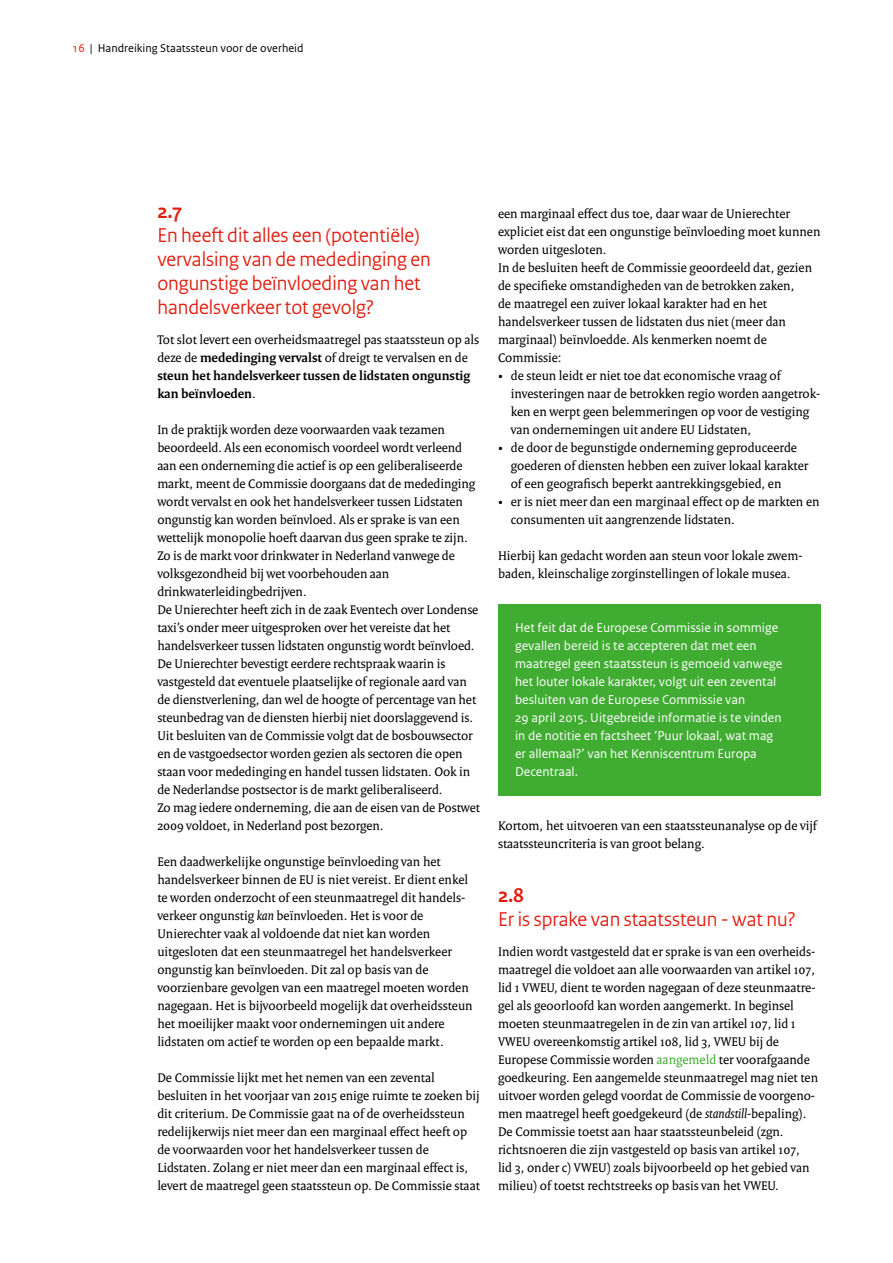
<style>
.page{position:relative;width:893px;height:1263px;background:#fff}
.page>*{position:absolute;margin:0;border:0;box-sizing:border-box;transform-origin:0 0}
._04_RO_Paragraafkop{font:21px/24px "Rijksoverheid Sans Heading";color:#e31b0e}
._10_RO_Broodtekst_Se{font:13.5px/18px "Rijksoverheid Serif";color:#000}
._21_RO_Kader_Broodte{font:13.5px/18px "Rijksoverheid Sans Text";color:#fff}
.t1{font:12px "Rijksoverheid Sans Text";color:#000}
.s1{color:#e31b0e}
.s2{font-weight:700}
.s3{font-style:italic}
.s4{color:#41ac32}
</style>
<div class="page">
<div style="left:498px;top:604px;width:323px;height:155px;background:#41ac32"></div>
<div style="left:498px;top:730px;width:323px;height:65px;background:#41ac32"></div>
<p class="t1" style="left:72px;top:41px;width:233px"><span class="s1">16</span> | Handreiking Staatssteun voor de overheid</p>
<p class="_04_RO_Paragraafkop" style="left:157px;top:199px;width:275px"><span class="s2">2.7<br></span>En heeft dit alles een (potentiële) vervalsing van de mededinging en ongunstige beïnvloeding van het handelsverkeer tot gevolg?</p>
<p class="_10_RO_Broodtekst_Se" style="left:157px;top:330px;width:323px">Tot slot levert een overheidsmaatregel pas staatssteun op als deze de <span class="s2">mededinging vervalst</span> of dreigt te vervalsen en de <span class="s2">steun het handelsverkeer tussen de lidstaten ongunstig kan beïnvloeden</span>.</p>
<p class="_10_RO_Broodtekst_Se" style="left:157px;top:420px;width:319px">In de praktijk worden deze voorwaarden vaak tezamen beoordeeld. Als een economisch voordeel wordt verleend aan een onderneming die actief is op een geliberaliseerde markt, meent de Commissie doorgaans dat de mededinging wordt vervalst en ook het handelsverkeer tussen Lidstaten ongunstig kan worden beïnvloed. Als er sprake is van een wettelijk monopolie hoeft daarvan dus geen sprake te zijn.<br>Zo is de markt voor drinkwater in Nederland vanwege de volksgezondheid bij wet voorbehouden aan drinkwaterleidingbedrijven.</p>
<p class="_10_RO_Broodtekst_Se" style="left:157px;top:600px;width:323px">De Unierechter heeft zich in de zaak Eventech over Londense taxi’s onder meer uitgesproken over het vereiste dat het handelsverkeer tussen lidstaten ongunstig wordt beïnvloed.<br>De Unierechter bevestigt eerdere rechtspraak waarin is vastgesteld dat eventuele plaatselijke of regionale aard van de dienstverlening, dan wel de hoogte of percentage van het steunbedrag van de diensten hierbij niet doorslaggevend is.</p>
<p class="_10_RO_Broodtekst_Se" style="left:157px;top:726px;width:324px">Uit besluiten van de Commissie volgt dat de bosbouwsector en de vastgoedsector worden gezien als sectoren die open staan voor mededinging en handel tussen lidstaten. Ook in de Nederlandse postsector is de markt geliberaliseerd.<br>Zo mag iedere onderneming, die aan de eisen van de Postwet 2009 voldoet, in Nederland post bezorgen.</p>
<p class="_10_RO_Broodtekst_Se" style="left:157px;top:852px;width:317px">Een daadwerkelijke ongunstige beïnvloeding van het handelsverkeer binnen de EU is niet vereist. Er dient enkel te worden onderzocht of een steunmaatregel dit handels&shy;verkeer ongunstig <span class="s3">kan</span> beïnvloeden. Het is voor de Unierechter vaak al voldoende dat niet kan worden uitgesloten dat een steunmaatregel het handelsverkeer ongunstig kan beïnvloeden. Dit zal op basis van de voorzienbare gevolgen van een maatregel moeten worden nagegaan. Het is bijvoorbeeld mogelijk dat overheidssteun het moeilijker maakt voor ondernemingen uit andere lidstaten om actief te worden op een bepaalde markt.</p>
<p class="_10_RO_Broodtekst_Se" style="left:157px;top:1068px;width:324px">De Commissie lijkt met het nemen van een zevental besluiten in het voorjaar van 2015 enige ruimte te zoeken bij dit criterium. De Commissie gaat na of de overheidssteun redelijkerwijs niet meer dan een marginaal effect heeft op de voorwaarden voor het handelsverkeer tussen de Lidstaten. Zolang er niet meer dan een marginaal effect is, levert de maatregel geen staatssteun op. De Commissie staat</p>
<p class="_10_RO_Broodtekst_Se" style="left:498px;top:204px;width:324px">een marginaal effect dus toe, daar waar de Unierechter expliciet eist dat een ongunstige beïnvloeding moet kunnen worden uitgesloten.</p>
<p class="_10_RO_Broodtekst_Se" style="left:498px;top:258px;width:316px">In de besluiten heeft de Commissie geoordeeld dat, gezien de specifieke omstandigheden van de betrokken zaken,<br>de maatregel een zuiver lokaal karakter had en het handelsverkeer tussen de lidstaten dus niet (meer dan marginaal) beïnvloedde. Als kenmerken noemt de Commissie:</p>
<p class="_10_RO_Broodtekst_Se" style="left:511px;top:366px;width:311px;text-indent:-13px">• de steun leidt er niet toe dat economische vraag of investeringen naar de betrokken regio worden aangetrok&shy;ken en werpt geen belemmeringen op voor de vestiging van ondernemingen uit andere EU Lidstaten,</p>
<p class="_10_RO_Broodtekst_Se" style="left:511px;top:438px;width:299px;text-indent:-13px">• de door de begunstigde onderneming geproduceerde goederen of diensten hebben een zuiver lokaal karakter of een geografisch beperkt aantrekkingsgebied, en</p>
<p class="_10_RO_Broodtekst_Se" style="left:511px;top:492px;width:310px;text-indent:-13px">• er is niet meer dan een marginaal effect op de markten en consumenten uit aangrenzende lidstaten.</p>
<p class="_10_RO_Broodtekst_Se" style="left:498px;top:546px;width:305px">Hierbij kan gedacht worden aan steun voor lokale zwem&shy;baden, kleinschalige zorginstellingen of lokale musea.</p>
<p class="_21_RO_Kader_Broodte" style="left:515px;top:619px;width:269px">Het feit dat de Europese Commissie in sommige gevallen bereid is te accepteren dat met een maatregel geen staatssteun is gemoeid vanwege het louter lokale karakter, volgt uit een zevental besluiten van de Europese Commissie van<br>29 april 2015. Uitgebreide informatie is te vinden in de notitie en factsheet ‘Puur lokaal, wat mag</p>
<p class="_21_RO_Kader_Broodte" style="left:515px;top:745px;width:243px">er allemaal?’ van het Kenniscentrum Europa<br>Decentraal.</p>
<p class="_10_RO_Broodtekst_Se" style="left:498px;top:816px;width:320px">Kortom, het uitvoeren van een staatssteunanalyse op de vijf staatssteuncriteria is van groot belang.</p>
<p class="_04_RO_Paragraafkop" style="left:498px;top:883px;width:299px"><span class="s2">2.8<br></span>Er is sprake van staatssteun - wat nu?</p>
<p class="_10_RO_Broodtekst_Se" style="left:498px;top:942px;width:322px">Indien wordt vastgesteld dat er sprake is van een overheids&shy;maatregel die voldoet aan alle voorwaarden van artikel 107, lid 1 VWEU, dient te worden nagegaan of deze steunmaatre&shy;gel als geoorloofd kan worden aangemerkt. In beginsel moeten steunmaatregelen in de zin van artikel 107, lid 1<br>VWEU overeenkomstig artikel 108, lid 3, VWEU bij de Europese Commissie worden <span class="s4">aangemeld</span> ter voorafgaande goedkeuring. Een aangemelde steunmaatregel mag niet ten uitvoer worden gelegd voordat de Commissie de voorgeno&shy;men maatregel heeft goedgekeurd (de <span class="s3">standstill</span>-bepaling).<br>De Commissie toetst aan haar staatssteunbeleid (zgn. richtsnoeren die zijn vastgesteld op basis van artikel 107,<br>lid 3, onder c) VWEU) zoals bijvoorbeeld op het gebied van milieu) of toetst rechtstreeks op basis van het VWEU.</p>
</div>
